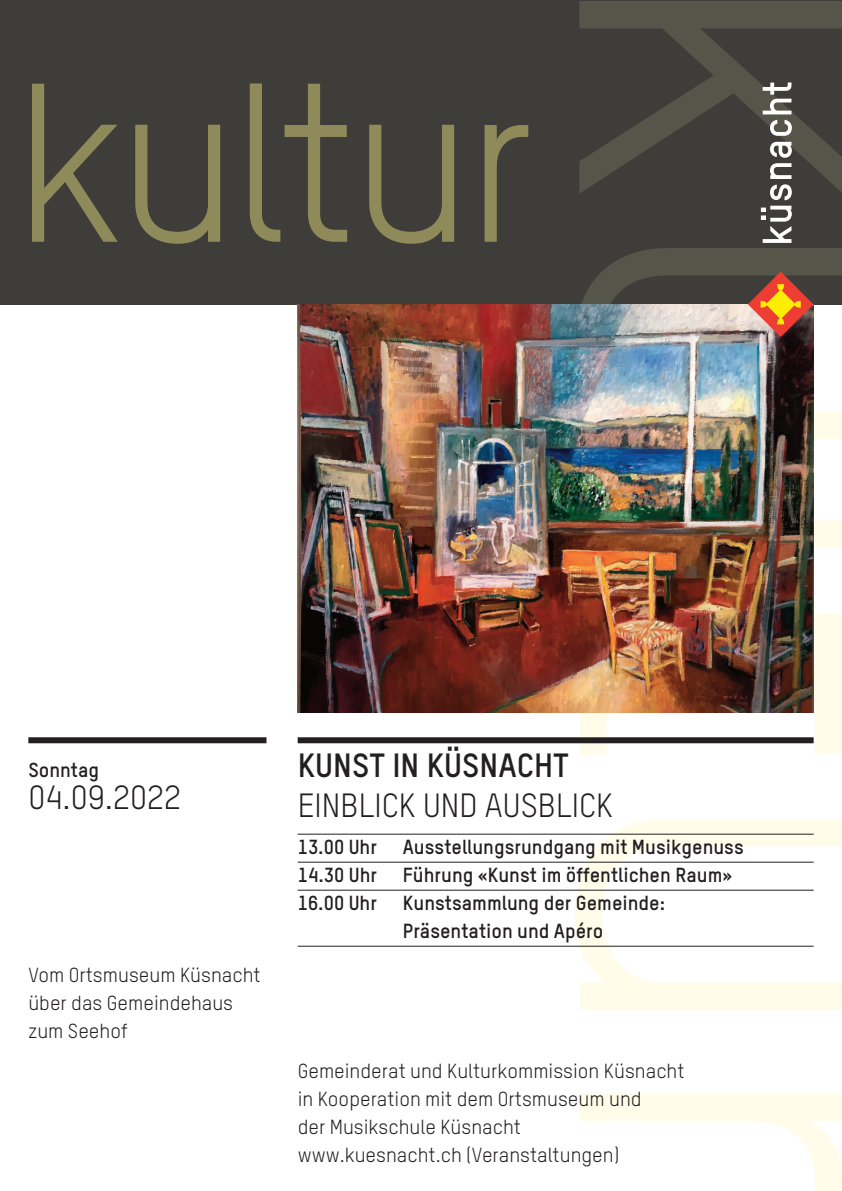
<style>
.page{position:relative;width:842px;height:1191px;background:#fff}
.page>*{position:absolute;margin:0;border:0;box-sizing:border-box;transform-origin:0 0}
.t1{font:222px "TSTAR";letter-spacing:-.03em;color:#8e8a5a}
.t2{font:33px/40px "TSTAR";color:#231f20}
.t3{font:20px/28px "TSTAR";color:#231f20}
.t4{font:700 20px/28px "TSTAR";color:#231f20}
.s1{font-weight:700}
</style>
<div class="page">
<div style="left:0;top:0;width:842px;height:304px;background:#3e3d39"></div>
<svg style="left:575px;top:304px;width:267px;height:886px"></svg>
<svg style="left:579px;top:1px;width:263px;height:303px"></svg>
<img style="left:298px;top:304px;width:516px;height:408px">
<div style="left:298px;top:737px;width:516px;height:6px;background:#231f20"></div>
<hr style="left:298px;top:834px;width:516px;height:1px;background:#231f20">
<hr style="left:298px;top:862px;width:516px;height:1px;background:#231f20">
<hr style="left:298px;top:890px;width:516px;height:1px;background:#231f20">
<hr style="left:298px;top:946px;width:516px;height:1px;background:#231f20">
<div style="left:28px;top:737px;width:238px;height:6px;background:#231f20"></div>
<svg style="left:761px;top:82px;width:31px;height:161px"></svg>
<svg style="left:748px;top:271px;width:65px;height:66px"></svg>
<p class="t1" style="left:14px;top:29px;width:524px">kultur</p>
<p class="t4" style="left:28px;top:758px;width:72px">Sonntag</p>
<p class="t2" style="left:28px;top:781px;width:154px">04.09.2022</p>
<p class="t3" style="left:28px;top:962px;width:234px">Vom Ortsmuseum Küsnacht über das Gemeindehaus zum Seehof</p>
<p class="t2" style="left:298px;top:749px;width:317px"><span class="s1">KUNST IN KÜSNACHT<br></span>EINBLICK UND AUSBLICK</p>
<p class="t4" style="left:298px;top:835px;width:81px">13.00 Uhr</p>
<p class="t4" style="left:403px;top:835px;width:342px">Ausstellungsrundgang mit Musikgenuss</p>
<p class="t4" style="left:298px;top:863px;width:81px">14.30 Uhr</p>
<p class="t4" style="left:403px;top:863px;width:331px">Führung «Kunst im öffentlichen Raum»</p>
<p class="t4" style="left:298px;top:891px;width:81px">16.00 Uhr</p>
<p class="t4" style="left:403px;top:891px;width:264px">Kunstsammlung der Gemeinde:<br>Präsentation und Apéro</p>
<p class="t3" style="left:298px;top:1059px;width:388px">Gemeinderat und Kulturkommission Küsnacht in Kooperation mit dem Ortsmuseum und<br>der Musikschule Küsnacht www.kuesnacht.ch (Veranstaltungen)</p>
</div>
